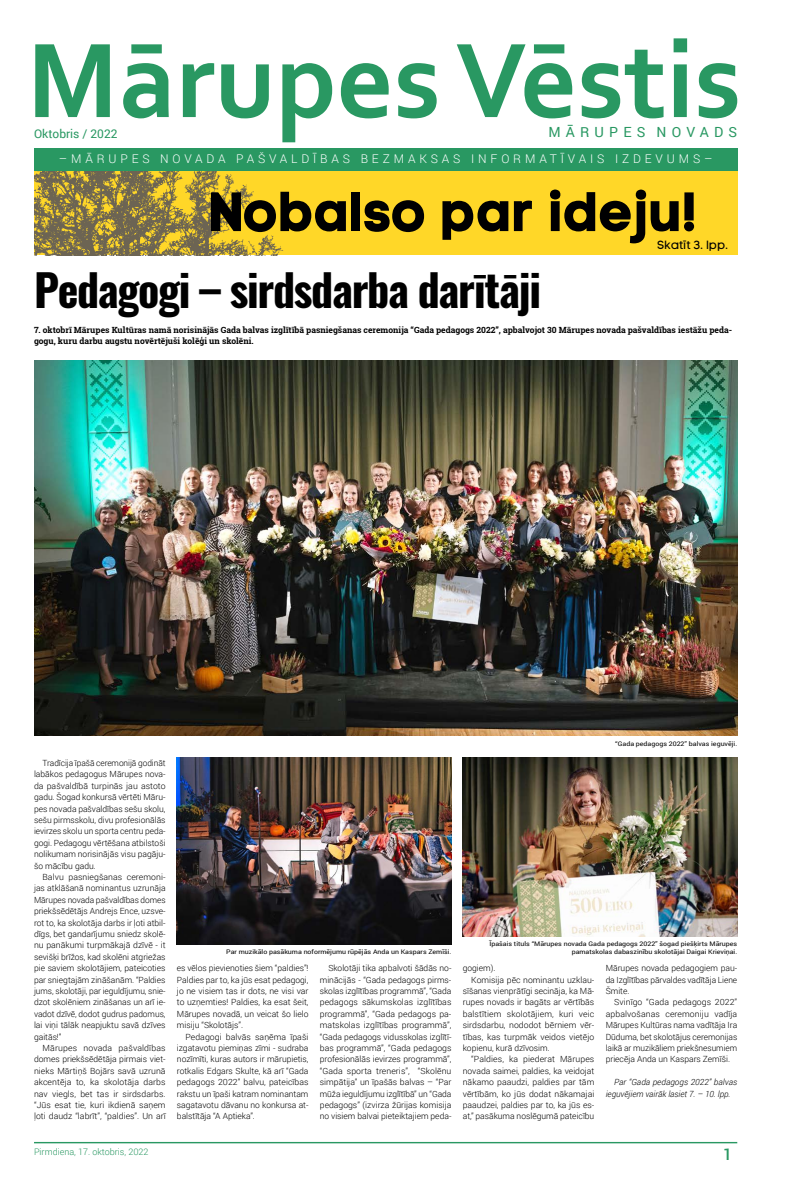
<style>
.page{position:relative;width:794px;height:1191px;background:#fff}
.page>*{position:absolute;margin:0;border:0;box-sizing:border-box;transform-origin:0 0}
.t1{font:55.2px "Code Pro Bold LC";color:#000001}
.t2{font:44px "Oswald";letter-spacing:-.03em;color:#000}
.t3{font:500 16px "Roboto";color:#299862}
.t4{font:14px "Roboto";letter-spacing:.37em;color:#299862}
.t5{font:300 12px "Roboto";letter-spacing:.32em;color:#fff}
.t6{font:12px "Roboto";color:#299862}
.t7{font:11.9px "Code Pro Normal LC";color:#000001}
.t8{font:300 9px "Roboto";color:#299862}
.t9{font:300 8.5px/11.4px "Roboto";color:#000;text-align:justify}
.t10{font:700 8.5px/11.4px "Roboto Slab";color:#000}
.t11{font:italic 300 8.5px/11.4px "Roboto";color:#000}
.t12{font:6.3px "Roboto";color:#000;scale:1.11 1}
</style>
<div class="page">
<div style="left:34px;top:159px;width:703px;height:96px;background:#ffd728"></div>
<svg style="left:34px;top:171px;width:250px;height:84px"></svg>
<hr style="left:34px;top:1142px;width:703px;height:1px;background:#299862">
<svg style="left:35px;top:38px;width:702px;height:104px"></svg>
<div style="left:34px;top:148px;width:703px;height:23px;background:#299862"></div>
<img style="left:34px;top:360px;width:703px;height:375px">
<img style="left:177px;top:758px;width:274px;height:187px">
<img style="left:463px;top:758px;width:274px;height:178px">
<h3 class="t6" style="left:34px;top:125px;width:85px">Oktobris / 2022</h3>
<h3 class="t4" style="left:548px;top:123px;width:190px">MĀR-UPES NOVADS</h3>
<h3 class="t5" style="left:59px;top:151px;width:655px">–MĀR-UPES NOVADA PAŠVALDĪBAS BEZMAKSAS INFORMATĪVAIS IZDEVUMS–</h3>
<h1 class="t1" style="left:208px;top:178px;width:491px">Nobalso par ideju!</h1>
<h3 class="t7" style="left:657px;top:238px;width:72px">Skatīt 3. lpp.</h3>
<h2 class="t2" style="left:34px;top:251px;width:508px">Pedagogi – sirdsdarba darītāji</h2>
<p class="t10" style="left:34px;top:324px;width:699px">7. oktobrī Mārupes Kultūras namā norisinājās Gada balvas izglītībā pasniegšanas ceremonija “Gada pedagogs 2022”, apbalvojot 30 Mārupes novada pašvaldības iestāžu peda&shy;gogu, kuru darbu augstu novērtējuši kolēģi un skolēni.</p>
<p class="t9" style="left:34px;top:757px;width:133px;text-indent:9px">Tradīcija īpašā ceremonijā godināt labākos pedagogus Mārupes nova&shy;da pašvaldībā turpinās jau astoto gadu. Šogad konkursā vērtēti Māru&shy;pes novada pašvaldības sešu skolu, sešu pirmsskolu, divu profesionālās ievirzes skolu un sporta centru peda&shy;gogi. Pedagogu vērtēšana atbilstoši nolikumam norisinājās visu pagāju&shy;šo mācību gadu.</p>
<p class="t9" style="left:34px;top:871px;width:133px;text-indent:9px">Balvu pasniegšanas ceremoni&shy;jas atklāšanā nominantus uzrunāja Mārupes novada pašvaldības domes priekšsēdētājs Andrejs Ence, uzsve&shy;rot to, ka skolotāja darbs ir ļoti atbil&shy;dīgs, bet gandarījumu sniedz skolē&shy;nu panākumi turpmākajā dzīvē - it sevišķi brīžos, kad skolēni atgriežas pie saviem skolotājiem, pateicoties par sniegtajām zināšanām. “Paldies jums, skolotāji, par ieguldījumu, snie&shy;dzot skolēniem zināšanas un arī ie&shy;vadot dzīvē, dodot gudrus padomus, lai viņi tālāk neapjuktu savā dzīves gaitās!”</p>
<p class="t9" style="left:34px;top:1042px;width:133px;text-indent:9px">Mārupes novada pašvaldības domes priekšsēdētāja pirmais viet&shy;nieks Mārtiņš Bojārs savā uzrunā akcentēja to, ka skolotāja darbs nav viegls, bet tas ir sirdsdarbs. “Jūs esat tie, kuri ikdienā saņem ļoti daudz “labrīt”, “paldies”. Un arī</p>
<p class="t12" style="left:615px;top:739px;width:111px">“Gada pedagogs 2022” balvas ieguvēji.</p>
<p class="t12" style="left:489px;top:939px;width:225px">Īpašais tituls “Mārupes novada Gada pedagogs 2022” šogad piešķirts Mārupes</p>
<p class="t12" style="left:226px;top:947px;width:204px">Par muzikālo pasākuma noformējumu rūpējās Anda un Kaspars Zemīši.</p>
<p class="t12" style="left:571px;top:947px;width:151px">pamatskolas dabaszinību skolotājai Daigai Krieviņai.</p>
<p class="t9" style="left:177px;top:962px;width:133px">es vēlos pievienoties šiem “paldies”!<br>Paldies par to, ka jūs esat pedagogi, jo ne visiem tas ir dots, ne visi var to uzņemties! Paldies, ka esat šeit, Mārupes novadā, un veicat šo lielo misiju “Skolotājs”.</p>
<p class="t9" style="left:177px;top:1030px;width:133px;text-indent:9px">Pedagogi balvās saņēma īpaši izgatavotu piemiņas zīmi - sudraba nozīmīti, kuras autors ir mārupietis, rotkalis Edgars Skulte, kā arī “Gada pedagogs 2022” balvu, pateicības rakstu un īpaši katram nominantam sagatavotu dāvanu no konkursa at&shy;balstītāja “A Aptieka”.</p>
<p class="t9" style="left:320px;top:962px;width:133px;text-indent:9px">Skolotāji tika apbalvoti šādās no&shy;minācijās - “Gada pedagogs pirms&shy;skolas izglītības programmā”, “Gada pedagogs sākumskolas izglītības programmā”, “Gada pedagogs pa&shy;matskolas izglītības programmā”, “Gada pedagogs vidusskolas izglītī&shy;bas programmā”, “Gada pedagogs profesionālās ievirzes programmā”, “Gada sporta treneris”, “Skolēnu simpātija” un īpašās balvas – “Par mūža ieguldījumu izglītībā” un “Gada pedagogs” (izvirza žūrijas komisija no visiem balvai pieteiktajiem peda-</p>
<p class="t9" style="left:463px;top:962px;width:34px">gogiem).</p>
<p class="t9" style="left:471px;top:973px;width:125px">Komisija pēc nominantu uzklau-</p>
<p class="t9" style="left:463px;top:985px;width:133px">sīšanas vienprātīgi secināja, ka Mā-</p>
<p class="t9" style="left:463px;top:996px;width:133px">rupes novads ir bagāts ar vērtībās</p>
<p class="t9" style="left:463px;top:1007px;width:133px">balstītiem skolotājiem, kuri veic</p>
<p class="t9" style="left:463px;top:1019px;width:133px">sirdsdarbu, nododot bērniem vēr-</p>
<p class="t9" style="left:463px;top:1030px;width:133px">tības, kas turpmāk veidos vietējo</p>
<p class="t9" style="left:463px;top:1042px;width:88px">kopienu, kurā dzīvosim.</p>
<p class="t9" style="left:471px;top:1053px;width:125px">“Paldies, ka piederat Mārupes</p>
<p class="t9" style="left:463px;top:1064px;width:133px">novada saimei, paldies, ka veidojat</p>
<p class="t9" style="left:463px;top:1076px;width:133px">nākamo paaudzi, paldies par tām</p>
<p class="t9" style="left:463px;top:1087px;width:133px">vērtībām, ko jūs dodat nākamajai</p>
<p class="t9" style="left:463px;top:1099px;width:133px">paaudzei, paldies par to, ka jūs es-</p>
<p class="t9" style="left:463px;top:1110px;width:133px">at,” pasākuma noslēgumā pateicību</p>
<p class="t9" style="left:605px;top:962px;width:133px">Mārupes novada pedagogiem pau&shy;da Izglītības pārvaldes vadītāja Liene Šmite.</p>
<p class="t9" style="left:605px;top:996px;width:133px;text-indent:9px">Svinīgo “Gada pedagogs 2022” apbalvošanas ceremoniju vadīja Mārupes Kultūras nama vadītāja Ira Dūduma, bet skolotājus ceremonijas laikā ar muzikāliem priekšnesumiem priecēja Anda un Kaspars Zemīši.</p>
<p class="t11" style="left:605px;top:1076px;width:133px;text-indent:9px">Par “Gada pedagogs 2022” balvas ieguvējiem vairāk lasiet 7. – 10. lpp.</p>
<p class="t8" style="left:34px;top:1146px;width:116px">Pirmdiena, 17. oktobris, 2022</p>
<h3 class="t3" style="left:723px;top:1143px;width:11px">1</h3>
</div>
